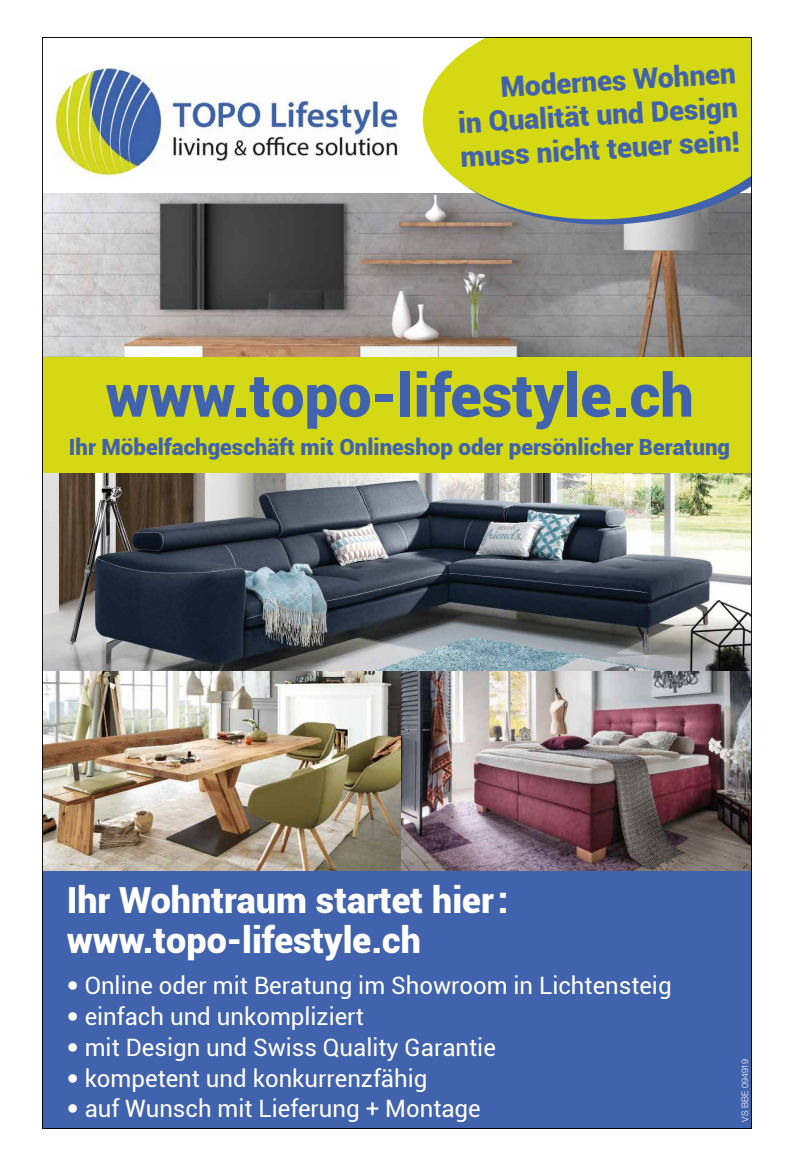
<style>
.page{position:relative;width:794px;height:1166px;background:#fff}
.page>*{position:absolute;margin:0;border:0;box-sizing:border-box;transform-origin:0 0}
.t1{font:900 59.68px "Roboto";color:#4162ac}
.t2{font:900 35.96px/39.2px "Roboto";color:#fff}
.t3{font:900 28.18px/33.8px "Roboto";color:#4162ac;text-align:justify}
.t4{font:23.97px "Roboto";color:#fff}
.t5{font:900 22.31px "Roboto";color:#4162ac}
.t6{font:300 8.92px "Helvetica Neue";color:#fff}
.s1{font-family:"Helvetica Neue";font-weight:700}
</style>
<div class="page">
<img style="left:44px;top:472px;width:706px;height:399px">
<img style="left:56px;top:68px;width:342px;height:109px">
<img style="left:44px;top:194px;width:706px;height:163px">
<div style="left:43px;top:357px;width:709px;height:115px;background:#d4d913"></div>
<div style="left:42px;top:871px;width:710px;height:258px;background:#4162ac"></div>
<svg style="left:427px;top:225px;width:323px;height:5px;background:#908b89"></svg>
<svg style="left:419px;top:39px;width:331px;height:186px;background:#cdd22c"></svg>
<p class="t3" style="left:455px;top:71px;width:281px;text-indent:44px;rotate:-3deg">Modernes Wohnen in Qualität und Design muss nicht teuer sein!</p>
<h1 class="t1" style="left:105px;top:353px;width:590px">www.topo-lifestyle.ch</h1>
<p class="t5" style="left:69px;top:431px;width:663px">Ihr Möbelfachgeschäft mit Onlineshop oder persönlicher Beratung</p>
<h2 class="t2" style="left:67px;top:879px;width:443px">Ihr Wohntraum startet hier: www.topo-lifestyle.ch</h2>
<p class="t4" style="left:67px;top:969px;width:606px"><span class="s1">•</span> Online oder mit Beratung im Showroom in Lichtensteig</p>
<p class="t4" style="left:67px;top:1000px;width:299px"><span class="s1">•</span> einfach und unkompliziert</p>
<p class="t4" style="left:67px;top:1030px;width:431px"><span class="s1">•</span> mit Design und Swiss Quality Garantie</p>
<p class="t4" style="left:67px;top:1061px;width:362px"><span class="s1">•</span> kompetent und konkurrenzfähig</p>
<p class="t4" style="left:67px;top:1092px;width:415px"><span class="s1">•</span> auf Wunsch mit Lieferung + Montage</p>
<p class="t6" style="left:739px;top:1121px;width:64px;rotate:-90deg">VS BBE 094919</p>
</div>
